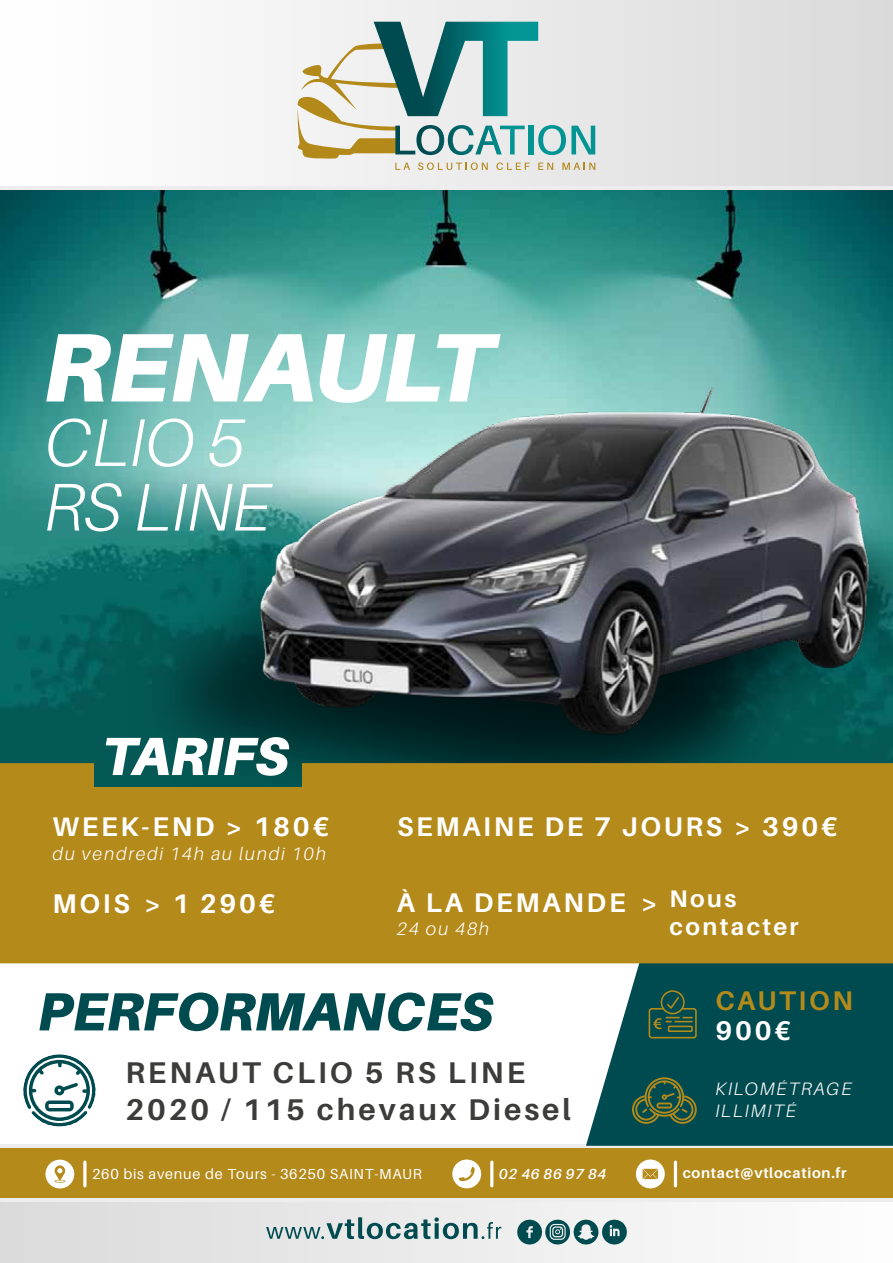
<style>
.page{position:relative;width:893px;height:1263px;background:#fff}
.page>*{position:absolute;margin:0;border:0;box-sizing:border-box;transform-origin:0 0}
.t1{font:italic 900 97.5px "Aileron";color:#fff}
.t2{font:italic 300 67.5px/64.5px "Aileron";color:#fff}
.t3{font:italic 900 53.85px "Aileron";color:#004b50}
.t4{font:italic 900 53.85px "Aileron";color:#fff}
.t5{font:700 30px/37px "Aileron";letter-spacing:.1em;color:#3c3c3b}
.t6{font:700 27px "Aileron";letter-spacing:.1em;color:#fff}
.t7{font:700 27px "Aileron";letter-spacing:.1em;color:#b48a1a}
.t8{font:700 24px "Aileron";letter-spacing:.1em;color:#fff}
.t9{font:italic 300 18px/21.6px "Aileron";letter-spacing:.1em;color:#fff}
.t10{font:14.55px "Aileron";letter-spacing:.05em;color:#fff}
.t11{font:700 14.55px "Aileron";letter-spacing:.05em;color:#fff}
.t12{font:italic 600 14.55px "Aileron";letter-spacing:.05em;color:#fff}
</style>
<div class="page">
<img style="left:0;top:189px;width:893px;height:574px">
<div style="left:0;top:0;width:893px;height:188px;background:linear-gradient(to right,#fff,#dadada)"></div>
<hr style="left:0;top:186px;width:893px;height:3px;background:#ededed">
<svg style="left:296px;top:22px;width:299px;height:148px"></svg>
<div style="left:0;top:1201px;width:893px;height:62px;background:linear-gradient(to right,#dadada,#fdfdfd)"></div>
<div style="left:0;top:1148px;width:893px;height:52px;background:#b48a1a"></div>
<hr style="left:0;top:1144px;width:893px;height:4px;background:#ededed">
<hr style="left:490px;top:1160px;width:3px;height:27px;background:#fff;border-radius:2px">
<div style="left:452px;top:1159px;width:29px;height:29px;background:#fff;border-radius:50%"></div>
<svg style="left:459px;top:1167px;width:16px;height:14px"></svg>
<svg style="left:83px;top:1160px;width:4px;height:27px"></svg>
<div style="left:45px;top:1160px;width:29px;height:28px;background:#fff;border-radius:50%"></div>
<svg style="left:54px;top:1165px;width:12px;height:18px"></svg>
<hr style="left:674px;top:1160px;width:3px;height:27px;background:#fff;border-radius:2px">
<svg style="left:636px;top:1159px;width:29px;height:29px"></svg>
<svg style="left:643px;top:1169px;width:15px;height:10px"></svg>
<img style="left:127px;top:484px;width:766px;height:279px">
<img style="left:232px;top:494px;width:661px;height:269px">
<img style="left:165px;top:379px;width:711px;height:383px">
<svg style="left:266px;top:1217px;width:235px;height:22px;background:#a5bbbc"></svg>
<svg style="left:517px;top:1220px;width:110px;height:24px"></svg>
<hr style="left:0;top:1198px;width:893px;height:3px;background:#ededed">
<svg style="left:586px;top:963px;width:307px;height:183px;background:#195c60"></svg>
<div style="left:0;top:763px;width:893px;height:200px;background:#b48a1a"></div>
<svg style="left:649px;top:989px;width:48px;height:49px;background:#275843"></svg>
<svg style="left:23px;top:1054px;width:73px;height:72px"></svg>
<svg style="left:632px;top:1077px;width:65px;height:47px;background:#345d3f"></svg>
<h1 class="t1" style="left:44px;top:311px;width:450px">RENAULT</h1>
<h2 class="t2" style="left:44px;top:411px;width:228px">CLIO 5<br>RS LINE</h2>
<h3 class="t4" style="left:102px;top:725px;width:189px">TARIFS</h3>
<p class="t6" style="left:52px;top:811px;width:278px">WEEK-END &gt; 180€</p>
<p class="t9" style="left:52px;top:843px;width:275px">du vendredi 14h au lundi 10h</p>
<p class="t6" style="left:52px;top:889px;width:224px">MOIS &gt; 1 290€</p>
<p class="t6" style="left:397px;top:811px;width:442px">SEMAINE DE 7 JOURS &gt; 390€</p>
<p class="t6" style="left:397px;top:887px;width:341px">À LA DEMANDE &gt; <sup>Nous</sup></p>
<p class="t8" style="left:670px;top:914px;width:131px">contacter</p>
<p class="t9" style="left:397px;top:918px;width:94px">24 ou 48h</p>
<h3 class="t3" style="left:38px;top:980px;width:457px">PERFORMANCES</h3>
<p class="t5" style="left:125px;top:1054px;width:447px">RENAUT CLIO 5 RS LINE<br>2020 / 115 chevaux Diesel</p>
<p class="t7" style="left:715px;top:985px;width:139px">CAUTION</p>
<p class="t6" style="left:715px;top:1015px;width:77px">900€</p>
<p class="t9" style="left:715px;top:1078px;width:138px">KILOMÉTRAGE<br>ILLIMITÉ</p>
<p class="t10" style="left:92px;top:1166px;width:331px">260 bis avenue de Tours - 36250 SAINT-MAUR</p>
<p class="t12" style="left:499px;top:1166px;width:109px">02 46 86 97 84</p>
<p class="t11" style="left:683px;top:1165px;width:166px">contact@vtlocation.fr</p>
</div>
